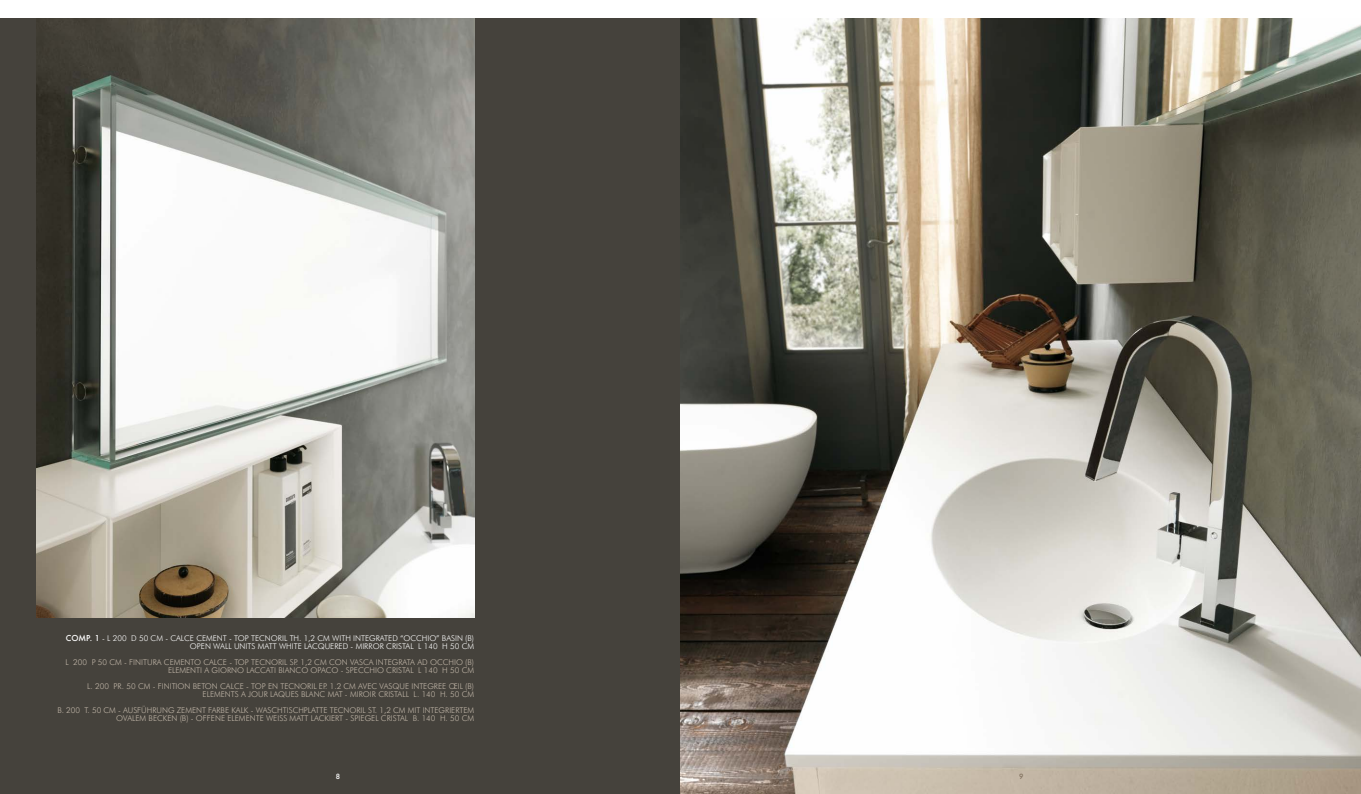
<style>
.page{position:relative;width:1361px;height:794px;background:#fff}
.page>*{position:absolute;margin:0;border:0;box-sizing:border-box;transform-origin:0 0}
.t1{font:300 8px/8px "Futura BT";color:#c2b7a9;text-align:right}
.t2{font:300 8px/8px "Futura BT";color:#fff;text-align:right}
.t3{font:500 7px "Futura";color:#fff}
.t4{font:500 7px "Futura";color:#81715e}
.s1{font-family:"Futura";font-weight:500}
</style>
<div class="page">
<div style="left:0;top:18px;width:680px;height:776px;background:#45423c"></div>
<img style="left:680px;top:18px;width:681px;height:776px">
<img style="left:36px;top:18px;width:438px;height:599px">
<p class="t2" style="left:66px;top:634px;width:410px"><span class="s1">COMP. 1</span> - L 200 D 50 CM - CALCE CEMENT - TOP TECNORIL TH. 1,2 CM WITH INTEGRATED “OCCHIO” BASIN (B)<br>OPEN WALL UNITS MATT WHITE LACQUERED - MIRROR CRISTAL L 140 H 50 CM</p>
<p class="t1" style="left:65px;top:658px;width:410px">L 200 P 50 CM - FINITURA CEMENTO CALCE - TOP TECNORIL SP. 1,2 CM CON VASCA INTEGRATA AD OCCHIO (B)<br>ELEMENTI A GIORNO LACCATI BIANCO OPACO - SPECCHIO CRISTAL L 140 H 50 CM</p>
<p class="t1" style="left:87px;top:682px;width:388px">L. 200 Pr. 50 CM - FINITION BETON CALCE - TOP EN TECNORIL EP. 1.2 CM AVEC VASQUE INTEGREE Œil (B)<br>ELEMENTS A JOUR LAQUES BLANC MAT - MIROIR CRISTALL L. 140 H. 50 CM</p>
<p class="t1" style="left:58px;top:706px;width:418px">B. 200 T. 50 CM - AUSFÜHRUNG ZEMENT FARBE KALK - WASCHTISCHPLATTE TECNORIL ST. 1,2 CM MIT INTEGRIERTEM<br>OVALEM BECKEN (B) - OFFENE ELEMENTE WEISS MATT LACKIERT - SPIEGEL CRISTAL B. 140 H. 50 CM</p>
<p class="t3" style="left:336px;top:771px;width:6px">8</p>
<p class="t4" style="left:1019px;top:771px;width:6px">9</p>
</div>
